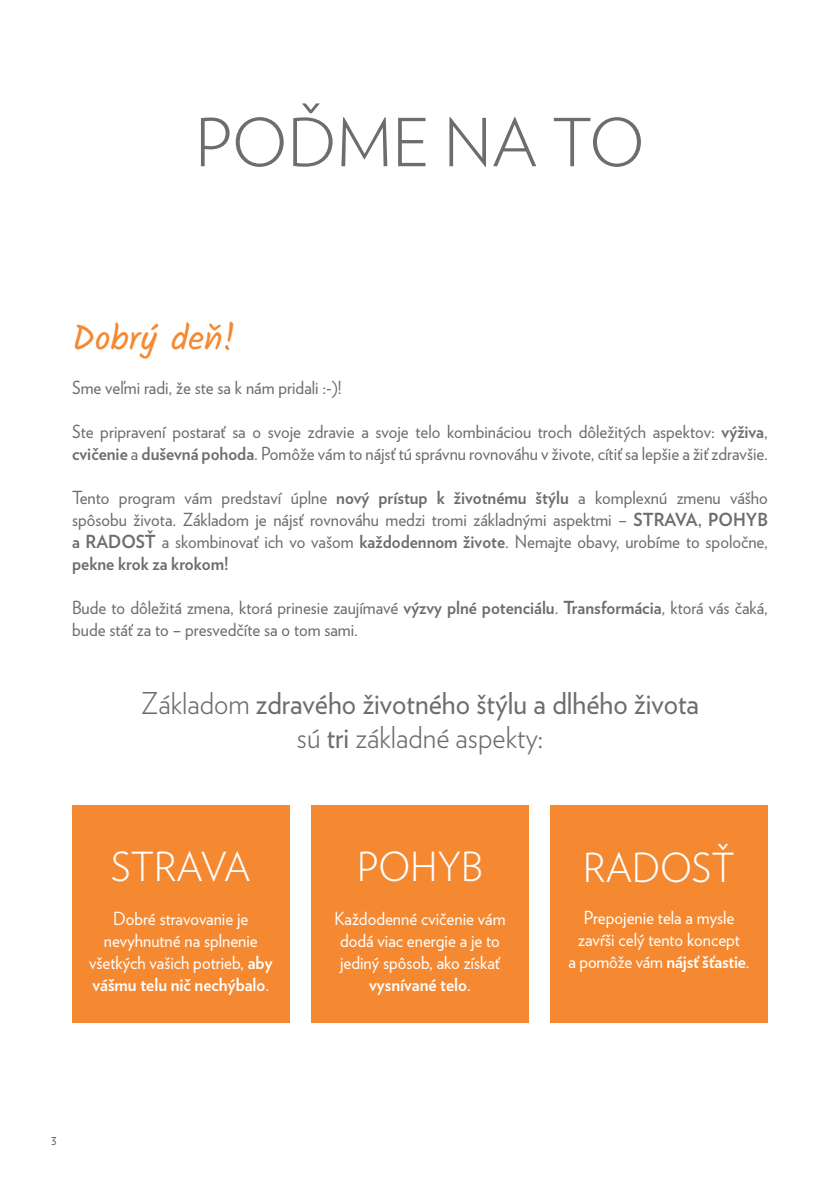
<style>
.page{position:relative;width:840px;height:1191px;background:#fff}
.page>*{position:absolute;margin:0;border:0;box-sizing:border-box;transform-origin:0 0}
.t1{font:300 66px "Verlag";color:#6c6d70}
.t2{font:300 40px "Verlag";color:#fff;scale:.95 1}
.t3{font:35px "Kalam";color:#f58932}
.t4{font:30px/34px "Verlag";color:#6c6d70;text-align:center;scale:.95 1}
.t5{font:18px/22px "Verlag";color:#6c6d70;scale:.95 1}
.t6{font:18px/22px "Verlag";color:#fff;text-align:center;scale:.95 1}
.t7{font:14px "Verlag";color:#6c6d70;scale:.95 1}
.s1{font-weight:700}
.s2{font-weight:300}
</style>
<div class="page">
<div style="left:72px;top:805px;width:217px;height:217px;background:#f58932"></div>
<div style="left:311px;top:805px;width:217px;height:217px;background:#f58932"></div>
<div style="left:550px;top:805px;width:217px;height:217px;background:#f58932"></div>
<p class="t1" style="left:195px;top:94px;width:451px">POĎME NA TO</p>
<p class="t3" style="left:72px;top:313px;width:165px">Dobrý deň!</p>
<p class="t5" style="left:72px;top:375px;width:285px">Sme veľmi radi, že ste sa k nám pridali :-)!</p>
<p class="t5" style="left:72px;top:419px;width:733px">Ste pripravení postarať sa o svoje zdravie a svoje telo kombináciou troch dôležitých aspektov: <span class="s1">výživa</span>, <span class="s1">cvičenie</span> a <span class="s1">duševná pohoda</span>. Pomôže vám to nájsť tú správnu rovnováhu v živote, cítiť sa lepšie a žiť zdravšie.</p>
<p class="t5" style="left:72px;top:485px;width:733px;text-align:justify">Tento program vám predstaví úplne <span class="s1">nový prístup k životnému štýlu</span> a komplexnú zmenu vášho spôsobu života. Základom je nájsť rovnováhu medzi tromi základnými aspektmi – <span class="s1">STRAVA, POHYB a RADOSŤ</span> a skombinovať ich vo vašom <span class="s1">každodennom živote</span>. Nemajte obavy, urobíme to spoločne, <span class="s1">pekne krok za krokom!</span></p>
<p class="t5" style="left:72px;top:595px;width:733px">Bude to dôležitá zmena, ktorá prinesie zaujímavé <span class="s1">výzvy plné potenciálu</span>. <span class="s1">Transformácia</span>, ktorá vás čaká, bude stáť za to – presvedčíte sa o tom sami.</p>
<p class="t4" style="left:141px;top:684px;width:588px"><span class="s2">Základom</span> zdravého životného štýlu a dlhého života <span class="s2">sú</span> tri <span class="s2">základné aspekty:</span></p>
<p class="t2" style="left:111px;top:837px;width:148px">STRAVA</p>
<p class="t6" style="left:89px;top:906px;width:194px">Dobré stravovanie je nevyhnutné na splnenie všetkých vašich potrieb, <span class="s1">aby vášmu telu nič nechýbalo</span>.</p>
<p class="t2" style="left:357px;top:837px;width:133px">POHYB</p>
<p class="t6" style="left:334px;top:906px;width:181px">Každodenné cvičenie vám dodá viac energie a je to jediný spôsob, ako získať <span class="s1">vysnívané telo</span>.</p>
<p class="t2" style="left:583px;top:838px;width:161px">RADOSŤ</p>
<p class="t6" style="left:568px;top:905px;width:192px">Prepojenie tela a mysle zavŕši celý tento koncept<br>a pomôže vám <span class="s1">nájsť šťastie</span>.</p>
<p class="t7" style="left:51px;top:1130px;width:7px">3</p>
</div>
